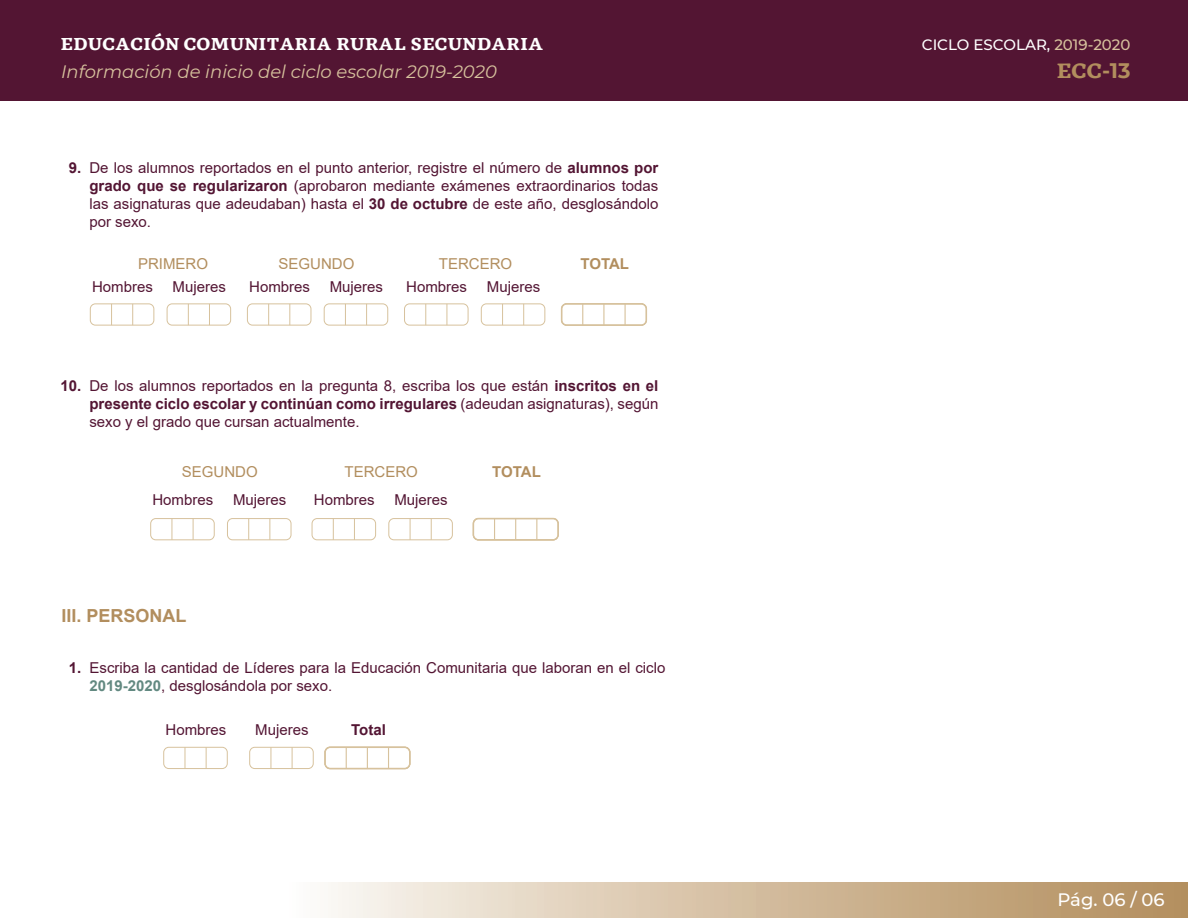
<style>
.page{position:relative;width:1188px;height:918px;background:#fff}
.page>*{position:absolute;margin:0;border:0;box-sizing:border-box;transform-origin:0 0}
.t1{font:italic 18px "Montserrat";color:#d7c29d}
.t2{font:700 18px "Arial";color:#b28e5e}
.t3{font:500 18px "Montserrat";color:#fff}
.t4{font:700 18px "GMX";color:#b28e5e}
.t5{font:15px/18px "Arial";color:#531533;text-align:justify}
.t6{font:15px "Arial";color:#b28e5e}
.t7{font:700 15px "GMX";color:#fff}
.t8{font:500 15px "Montserrat";color:#fff}
.t9{font:700 15px "Arial";color:#531533}
.t10{font:700 15px "Arial";letter-spacing:-.01em;color:#b28e5e}
.s1{font-weight:700}
.s2{font-weight:700;color:#628981}
.s3{color:#d7c29d}
.s4{font-family:"Montserrat";font-size:21px}
</style>
<div class="page">
<div style="left:167px;top:303px;width:64px;height:23px;border:1px solid #d7c29d;border-radius:5px"></div>
<div style="left:473px;top:518px;width:86px;height:23px;background:#fff;border:2px solid #d7c29d;border-radius:5px"></div>
<div style="left:473px;top:518px;width:86px;height:22px;border:1px solid #d7c29d;border-radius:5px"></div>
<div style="left:150px;top:518px;width:65px;height:22px;border:1px solid #d7c29d;border-radius:5px"></div>
<div style="left:227px;top:518px;width:64px;height:22px;border:1px solid #d7c29d;border-radius:5px"></div>
<div style="left:312px;top:518px;width:64px;height:22px;border:1px solid #d7c29d;border-radius:5px"></div>
<div style="left:388px;top:518px;width:65px;height:22px;border:1px solid #d7c29d;border-radius:5px"></div>
<div style="left:163px;top:747px;width:65px;height:22px;border:1px solid #d7c29d;border-radius:5px"></div>
<div style="left:249px;top:747px;width:65px;height:22px;border:1px solid #d7c29d;border-radius:5px"></div>
<div style="left:324px;top:747px;width:87px;height:22px;background:#fff;border:2px solid #d7c29d;border-radius:5px"></div>
<div style="left:325px;top:747px;width:85px;height:22px;border:1px solid #d7c29d;border-radius:5px"></div>
<div style="left:90px;top:303px;width:64px;height:23px;border:1px solid #d7c29d;border-radius:5px"></div>
<div style="left:247px;top:303px;width:64px;height:23px;border:1px solid #d7c29d;border-radius:5px"></div>
<div style="left:324px;top:303px;width:64px;height:23px;border:1px solid #d7c29d;border-radius:5px"></div>
<div style="left:404px;top:303px;width:65px;height:23px;border:1px solid #d7c29d;border-radius:5px"></div>
<div style="left:481px;top:303px;width:64px;height:23px;border:1px solid #d7c29d;border-radius:5px"></div>
<div style="left:561px;top:303px;width:86px;height:23px;background:#fff;border:2px solid #d7c29d;border-radius:5px"></div>
<div style="left:561px;top:303px;width:86px;height:23px;border:1px solid #d7c29d;border-radius:5px"></div>
<div style="left:285px;top:882px;width:903px;height:36px;background:linear-gradient(to right,#fcf9f5,#b18a57)"></div>
<div style="left:0;top:0;width:1188px;height:100px;background:#531533"></div>
<svg style="left:188px;top:304px;width:1px;height:21px"></svg>
<svg style="left:209px;top:304px;width:1px;height:21px"></svg>
<svg style="left:494px;top:519px;width:1px;height:21px"></svg>
<svg style="left:515px;top:519px;width:1px;height:21px"></svg>
<svg style="left:536px;top:519px;width:1px;height:21px"></svg>
<svg style="left:172px;top:519px;width:1px;height:21px"></svg>
<svg style="left:193px;top:519px;width:1px;height:21px"></svg>
<svg style="left:248px;top:519px;width:1px;height:21px"></svg>
<svg style="left:269px;top:519px;width:1px;height:21px"></svg>
<svg style="left:333px;top:519px;width:1px;height:21px"></svg>
<svg style="left:354px;top:519px;width:1px;height:21px"></svg>
<svg style="left:410px;top:519px;width:1px;height:21px"></svg>
<svg style="left:431px;top:519px;width:1px;height:21px"></svg>
<svg style="left:111px;top:304px;width:1px;height:21px"></svg>
<svg style="left:132px;top:304px;width:1px;height:21px"></svg>
<svg style="left:268px;top:304px;width:1px;height:21px"></svg>
<svg style="left:289px;top:304px;width:1px;height:21px"></svg>
<svg style="left:345px;top:304px;width:1px;height:21px"></svg>
<svg style="left:366px;top:304px;width:1px;height:21px"></svg>
<svg style="left:425px;top:304px;width:1px;height:21px"></svg>
<svg style="left:447px;top:304px;width:1px;height:21px"></svg>
<svg style="left:502px;top:304px;width:1px;height:21px"></svg>
<svg style="left:523px;top:304px;width:1px;height:21px"></svg>
<svg style="left:582px;top:304px;width:1px;height:21px"></svg>
<svg style="left:603px;top:304px;width:1px;height:21px"></svg>
<svg style="left:625px;top:304px;width:1px;height:21px"></svg>
<svg style="left:185px;top:747px;width:1px;height:22px"></svg>
<svg style="left:206px;top:747px;width:1px;height:22px"></svg>
<svg style="left:271px;top:747px;width:1px;height:22px"></svg>
<svg style="left:292px;top:747px;width:1px;height:22px"></svg>
<svg style="left:346px;top:747px;width:1px;height:22px"></svg>
<svg style="left:367px;top:747px;width:1px;height:22px"></svg>
<svg style="left:388px;top:747px;width:1px;height:22px"></svg>
<p class="t7" style="left:60px;top:33px;width:484px">EDUCACIÓN COMUNITARIA RURAL SECUNDARIA</p>
<p class="t1" style="left:61px;top:60px;width:437px">Información de inicio del ciclo escolar 2019-2020</p>
<p class="t9" style="left:69px;top:157px;width:14px">9.</p>
<p class="t5" style="left:89px;top:159px;width:570px">De los alumnos reportados en el punto anterior, registre el número de <span class="s1">alumnos por grado que se regularizaron</span> (aprobaron mediante exámenes extraordinarios todas las asignaturas que adeudaban) hasta el <span class="s1">30 de octubre</span> de este año, desglosándolo por sexo.</p>
<p class="t6" style="left:138px;top:253px;width:72px">PRIMERO</p>
<p class="t5" style="left:92px;top:277px;width:62px">Hombres</p>
<p class="t5" style="left:173px;top:277px;width:55px">Mujeres</p>
<p class="t6" style="left:279px;top:253px;width:77px">SEGUNDO</p>
<p class="t5" style="left:249px;top:277px;width:62px">Hombres</p>
<p class="t5" style="left:330px;top:277px;width:55px">Mujeres</p>
<p class="t6" style="left:439px;top:253px;width:75px">TERCERO</p>
<p class="t5" style="left:406px;top:277px;width:62px">Hombres</p>
<p class="t5" style="left:487px;top:277px;width:55px">Mujeres</p>
<p class="t10" style="left:580px;top:253px;width:50px">TOTAL</p>
<p class="t9" style="left:61px;top:375px;width:22px">10.</p>
<p class="t5" style="left:89px;top:377px;width:570px">De los alumnos reportados en la pregunta 8, escriba los que están <span class="s1">inscritos en el presente ciclo escolar y continúan como irregulares</span> (adeudan asignaturas), según sexo y el grado que cursan actualmente.</p>
<p class="t6" style="left:182px;top:462px;width:77px">SEGUNDO</p>
<p class="t10" style="left:492px;top:461px;width:50px">TOTAL</p>
<p class="t5" style="left:152px;top:491px;width:62px">Hombres</p>
<p class="t5" style="left:233px;top:491px;width:55px">Mujeres</p>
<p class="t6" style="left:345px;top:462px;width:75px">TERCERO</p>
<p class="t5" style="left:314px;top:491px;width:62px">Hombres</p>
<p class="t5" style="left:394px;top:491px;width:55px">Mujeres</p>
<p class="t2" style="left:62px;top:603px;width:126px">III. PERSONAL</p>
<p class="t9" style="left:69px;top:657px;width:14px">1.</p>
<p class="t5" style="left:90px;top:659px;width:577px">Escriba la cantidad de Líderes para la Educación Comunitaria que laboran en el ciclo<br><span class="s2">2019-2020</span>, desglosándola por sexo.</p>
<p class="t5" style="left:166px;top:720px;width:62px">Hombres</p>
<p class="t5" style="left:255px;top:720px;width:55px">Mujeres</p>
<p class="t9" style="left:351px;top:719px;width:36px">Total</p>
<p class="t8" style="left:922px;top:34px;width:210px">CICLO ESCOLAR, <span class="s3">2019-2020</span></p>
<p class="t4" style="left:1056px;top:58px;width:76px">ECC<span class="s4">-13</span></p>
<p class="t3" style="left:1058px;top:887px;width:109px">Pág. 06 / 06</p>
</div>
